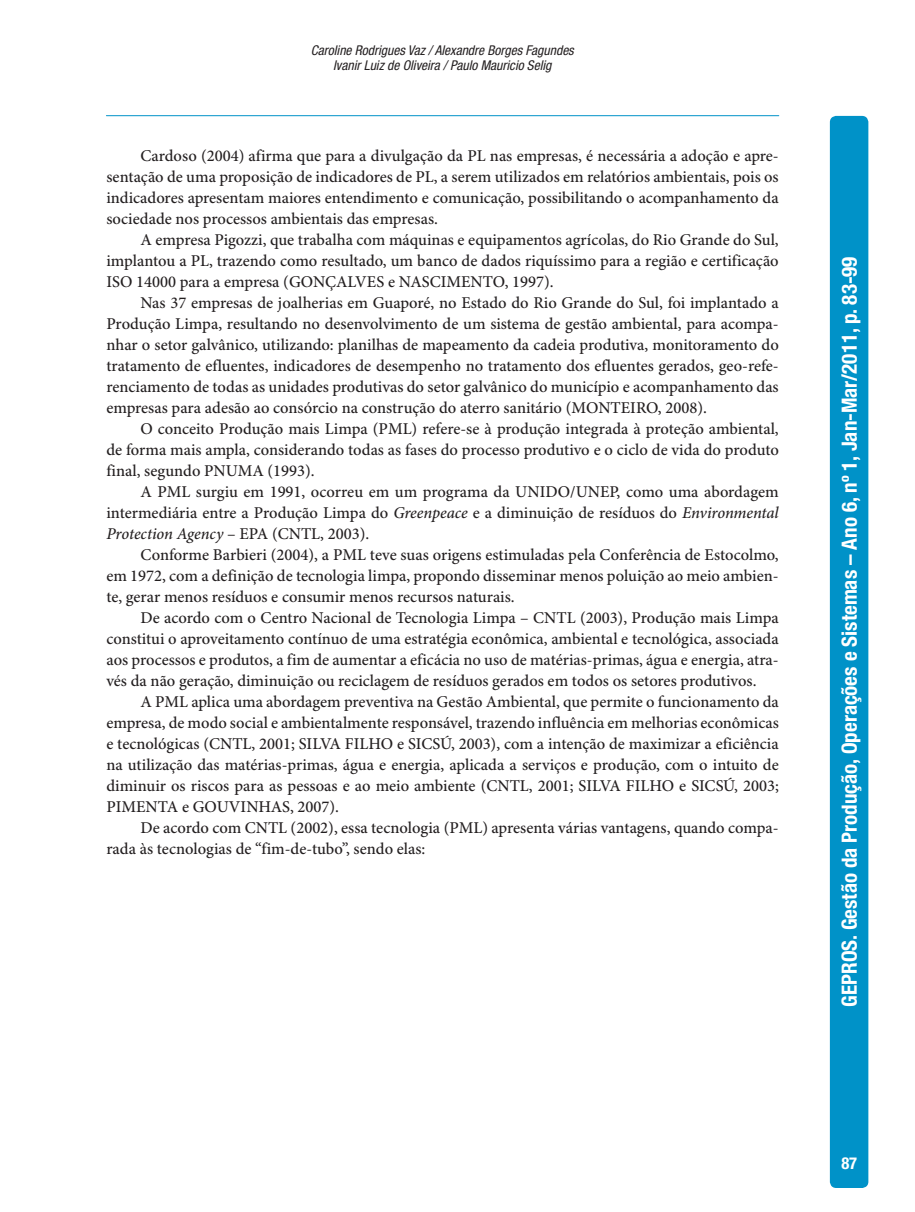
<style>
.page{position:relative;width:915px;height:1212px;background:#fff}
.page>*{position:absolute;margin:0;border:0;box-sizing:border-box;transform-origin:0 0}
.t1{font:700 condensed 21px "Helvetica Neue LT Std";color:#fff}
.t2{font:500 16.5px/21px "Minion Pro";color:#231f20;text-align:justify}
.t3{font:700 condensed 16.5px "Helvetica Neue LT Std";color:#fff}
.t4{font:italic condensed 13.5px/15px "Helvetica Neue LT Std";color:#231f20;text-align:center}
.s1{font-style:italic}
</style>
<div class="page">
<div style="left:829px;top:116px;width:39px;height:1072px;background:#0092c8"></div>
<hr style="left:106px;top:115px;width:672px;height:1px;background:#0092c8">
<p class="t4" style="left:311px;top:43px;width:264px">Caroline Rodrigues Vaz / Alexandre Borges Fagundes<br>Ivanir Luiz de Oliveira / Paulo Mauricio Selig</p>
<p class="t2" style="left:106px;top:146px;width:673px;text-indent:34px">Cardoso (2004) afirma que para a divulgação da PL nas empresas, é necessária a adoção e apre&shy;sentação de uma proposição de indicadores de PL, a serem utilizados em relatórios ambientais, pois os indicadores apresentam maiores entendimento e comunicação, possibilitando o acompanhamento da sociedade nos processos ambientais das empresas.</p>
<p class="t2" style="left:106px;top:230px;width:673px;text-indent:34px">A empresa Pigozzi, que trabalha com máquinas e equipamentos agrícolas, do Rio Grande do Sul, implantou a PL, trazendo como resultado, um banco de dados riquíssimo para a região e certificação ISO 14000 para a empresa (GONÇALVES e NASCIMENTO, 1997).</p>
<p class="t2" style="left:106px;top:293px;width:673px;text-indent:34px">Nas 37 empresas de joalherias em Guaporé, no Estado do Rio Grande do Sul, foi implantado a Produção Limpa, resultando no desenvolvimento de um sistema de gestão ambiental, para acompa&shy;nhar o setor galvânico, utilizando: planilhas de mapeamento da cadeia produtiva, monitoramento do tratamento de efluentes, indicadores de desempenho no tratamento dos efluentes gerados, geo-refe&shy;renciamento de todas as unidades produtivas do setor galvânico do município e acompanhamento das empresas para adesão ao consórcio na construção do aterro sanitário (MONTEIRO, 2008).</p>
<p class="t2" style="left:106px;top:419px;width:673px;text-indent:34px">O conceito Produção mais Limpa (PML) refere-se à produção integrada à proteção ambiental, de forma mais ampla, considerando todas as fases do processo produtivo e o ciclo de vida do produto final, segundo PNUMA (1993).</p>
<p class="t2" style="left:106px;top:482px;width:673px;text-indent:34px">A PML surgiu em 1991, ocorreu em um programa da UNIDO/UNEP, como uma abordagem intermediária entre a Produção Limpa do <span class="s1">Greenpeace</span> e a diminuição de resíduos do <span class="s1">Environmental Protection Agency</span> – EPA (CNTL, 2003).</p>
<p class="t2" style="left:106px;top:545px;width:673px;text-indent:34px">Conforme Barbieri (2004), a PML teve suas origens estimuladas pela Conferência de Estocolmo, em 1972, com a definição de tecnologia limpa, propondo disseminar menos poluição ao meio ambien&shy;te, gerar menos resíduos e consumir menos recursos naturais.</p>
<p class="t2" style="left:106px;top:608px;width:673px;text-indent:34px">De acordo com o Centro Nacional de Tecnologia Limpa – CNTL (2003), Produção mais Limpa constitui o aproveitamento contínuo de uma estratégia econômica, ambiental e tecnológica, associada aos processos e produtos, a fim de aumentar a eficácia no uso de matérias-primas, água e energia, atra&shy;vés da não geração, diminuição ou reciclagem de resíduos gerados em todos os setores produtivos.</p>
<p class="t2" style="left:106px;top:692px;width:673px;text-indent:34px">A PML aplica uma abordagem preventiva na Gestão Ambiental, que permite o funcionamento da empresa, de modo social e ambientalmente responsável, trazendo influência em melhorias econômicas e tecnológicas (CNTL, 2001; SILVA FILHO e SICSÚ, 2003), com a intenção de maximizar a eficiência na utilização das matérias-primas, água e energia, aplicada a serviços e produção, com o intuito de diminuir os riscos para as pessoas e ao meio ambiente (CNTL, 2001; SILVA FILHO e SICSÚ, 2003; PIMENTA e GOUVINHAS, 2007).</p>
<p class="t2" style="left:106px;top:818px;width:673px;text-indent:34px">De acordo com CNTL (2002), essa tecnologia (PML) apresenta várias vantagens, quando compa&shy;rada às tecnologias de “fim-de-tubo”, sendo elas:</p>
<p class="t1" style="left:836px;top:1006px;width:752px;rotate:-90deg">GEPROS. Gestão da Produção, Operações e Sistemas – Ano 6, nº 1, Jan-Mar/2011, p. 83-99</p>
<p class="t3" style="left:841px;top:1153px;width:17px">87</p>
</div>
